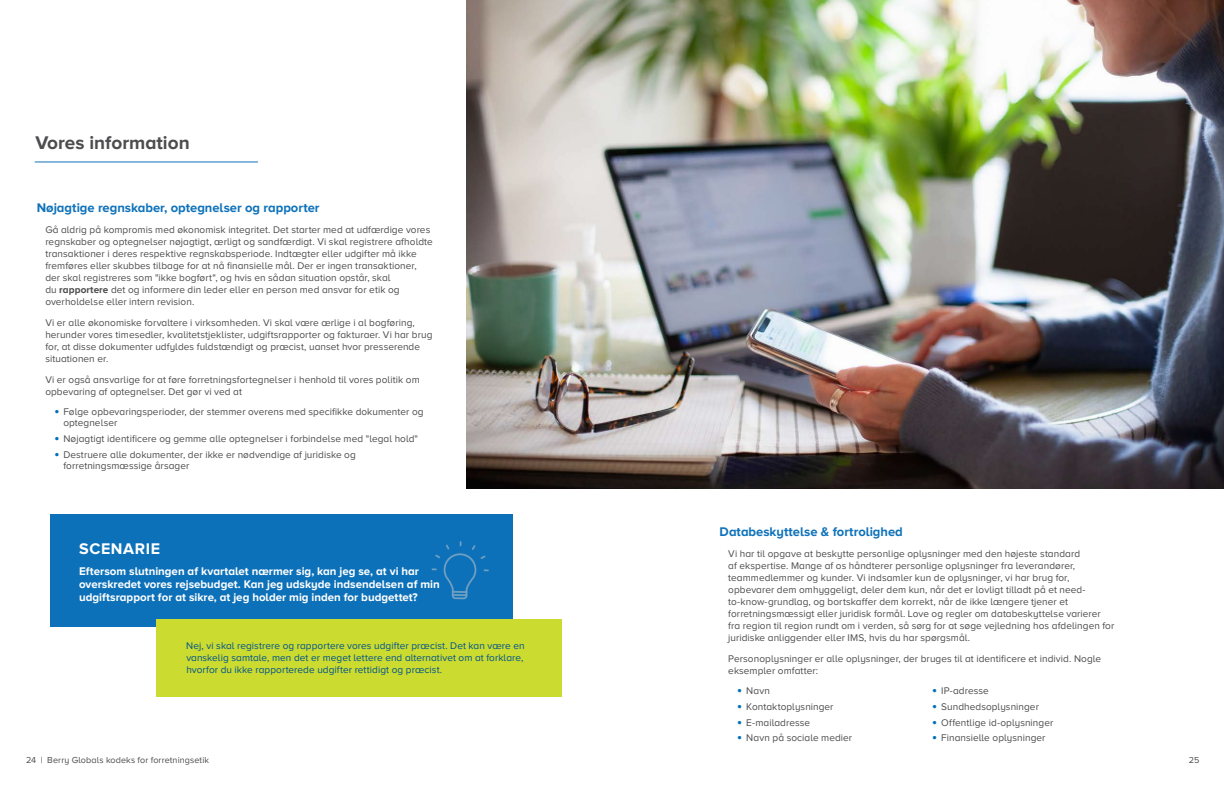
<style>
.page{position:relative;width:1224px;height:792px;background:#fff}
.page>*{position:absolute;margin:0;border:0;box-sizing:border-box;transform-origin:0 0}
.t1{font:700 19px "Proxima Nova A";color:#4d4d4f}
.t2{font:700 16px "Proxima Nova A";letter-spacing:.04em;color:#fff}
.t3{font:700 13px "Proxima Nova A";color:#0e72ba}
.t4{font:700 11.5px/13px "Proxima Nova A";color:#fff}
.t5{font:10px/12px "Proxima Nova A";letter-spacing:.005em;color:#4d4d4f}
.t6{font:10px/12px "Proxima Nova A";letter-spacing:.005em;color:#00538e}
.t7{font:9px "Proxima Nova A";letter-spacing:.01em;color:#4d4d4f}
.s1{font-weight:700}
.s2{font-weight:700;font-size:14px;color:#006fba}
</style>
<div class="page">
<hr style="left:35px;top:161px;width:223px;height:1px;background:#0e72ba">
<div style="left:51px;top:514px;width:462px;height:113px;background:#0d71b9"></div>
<svg style="left:431px;top:541px;width:58px;height:59px"></svg>
<div style="left:156px;top:619px;width:405px;height:78px;background:#cbdb2f"></div>
<img style="left:466px;top:0;width:758px;height:489px">
<h1 class="t1" style="left:35px;top:132px;width:156px">Vores information</h1>
<h3 class="t3" style="left:37px;top:200px;width:284px">Nøjagtige regnskaber, optegnelser og rapporter</h3>
<p class="t5" style="left:45px;top:223px;width:389px">Gå aldrig på kompromis med økonomisk integritet. Det starter med at udfærdige vores regnskaber og optegnelser nøjagtigt, ærligt og sandfærdigt. Vi skal registrere afholdte transaktioner i deres respektive regnskabsperiode. Indtægter eller udgifter må ikke fremføres eller skubbes tilbage for at nå finansielle mål. Der er ingen transaktioner, der skal registreres som "ikke bogført", og hvis en sådan situation opstår, skal<br>du <span class="s1">rapportere</span> det og informere din leder eller en person med ansvar for etik og overholdelse eller intern revision.</p>
<p class="t5" style="left:45px;top:316px;width:389px">Vi er alle økonomiske forvaltere i virksomheden. Vi skal være ærlige i al bogføring, herunder vores timesedler, kvalitetstjeklister, udgiftsrapporter og fakturaer. Vi har brug for, at disse dokumenter udfyldes fuldstændigt og præcist, uanset hvor presserende situationen er.</p>
<p class="t5" style="left:45px;top:373px;width:376px">Vi er også ansvarlige for at føre forretningsfortegnelser i henhold til vores politik om opbevaring af optegnelser. Det gør vi ved at</p>
<p class="t5" style="left:63px;top:406px;width:362px;line-height:11.2px;text-indent:-9px"><span class="s2">•</span> Følge opbevaringsperioder, der stemmer overens med specifikke dokumenter og optegnelser</p>
<p class="t5" style="left:54px;top:433px;width:365px"><span class="s2">•</span> Nøjagtigt identificere og gemme alle optegnelser i forbindelse med "legal hold"</p>
<p class="t5" style="left:63px;top:449px;width:294px;line-height:11.2px;text-indent:-9px"><span class="s2">•</span> Destruere alle dokumenter, der ikke er nødvendige af juridiske og forretningsmæssige årsager</p>
<h2 class="t2" style="left:79px;top:539px;width:82px">SCENARIE</h2>
<p class="t4" style="left:79px;top:564px;width:362px">Eftersom slutningen af kvartalet nærmer sig, kan jeg se, at vi har overskredet vores rejsebudget. Kan jeg udskyde indsendelsen af min udgiftsrapport for at sikre, at jeg holder mig inden for budgettet?</p>
<p class="t6" style="left:186px;top:640px;width:340px">Nej, vi skal registrere og rapportere vores udgifter præcist. Det kan være en vanskelig samtale, men det er meget lettere end alternativet om at forklare, hvorfor du ikke rapporterede udgifter rettidigt og præcist.</p>
<h3 class="t3" style="left:720px;top:524px;width:185px">Databeskyttelse &amp; fortrolighed</h3>
<p class="t5" style="left:728px;top:547px;width:388px">Vi har til opgave at beskytte personlige oplysninger med den højeste standard<br>af ekspertise. Mange af os håndterer personlige oplysninger fra leverandører, teammedlemmer og kunder. Vi indsamler kun de oplysninger, vi har brug for, opbevarer dem omhyggeligt, deler dem kun, når det er lovligt tilladt på et need&shy;to-know-grundlag, og bortskaffer dem korrekt, når de ikke længere tjener et forretningsmæssigt eller juridisk formål. Love og regler om databeskyttelse varierer fra region til region rundt om i verden, så sørg for at søge vejledning hos afdelingen for juridiske anliggender eller IMS, hvis du har spørgsmål.</p>
<p class="t5" style="left:728px;top:652px;width:374px">Personoplysninger er alle oplysninger, der bruges til at identificere et individ. Nogle eksempler omfatter:</p>
<p class="t5" style="left:737px;top:685px;width:34px"><span class="s2">•</span> Navn</p>
<p class="t5" style="left:737px;top:700px;width:98px"><span class="s2">•</span> Kontaktoplysninger</p>
<p class="t5" style="left:737px;top:716px;width:74px"><span class="s2">•</span> E-mailadresse</p>
<p class="t5" style="left:737px;top:732px;width:116px"><span class="s2">•</span> Navn på sociale medier</p>
<p class="t5" style="left:932px;top:685px;width:58px"><span class="s2">•</span> IP-adresse</p>
<p class="t5" style="left:932px;top:700px;width:108px"><span class="s2">•</span> Sundhedsoplysninger</p>
<p class="t5" style="left:932px;top:716px;width:123px"><span class="s2">•</span> Offentlige id-oplysninger</p>
<p class="t5" style="left:932px;top:732px;width:115px"><span class="s2">•</span> Finansielle oplysninger</p>
<p class="t7" style="left:26px;top:755px;width:185px">24 | Berry Globals kodeks for forretningsetik</p>
<p class="t7" style="left:1189px;top:755px;width:12px">25</p>
</div>
